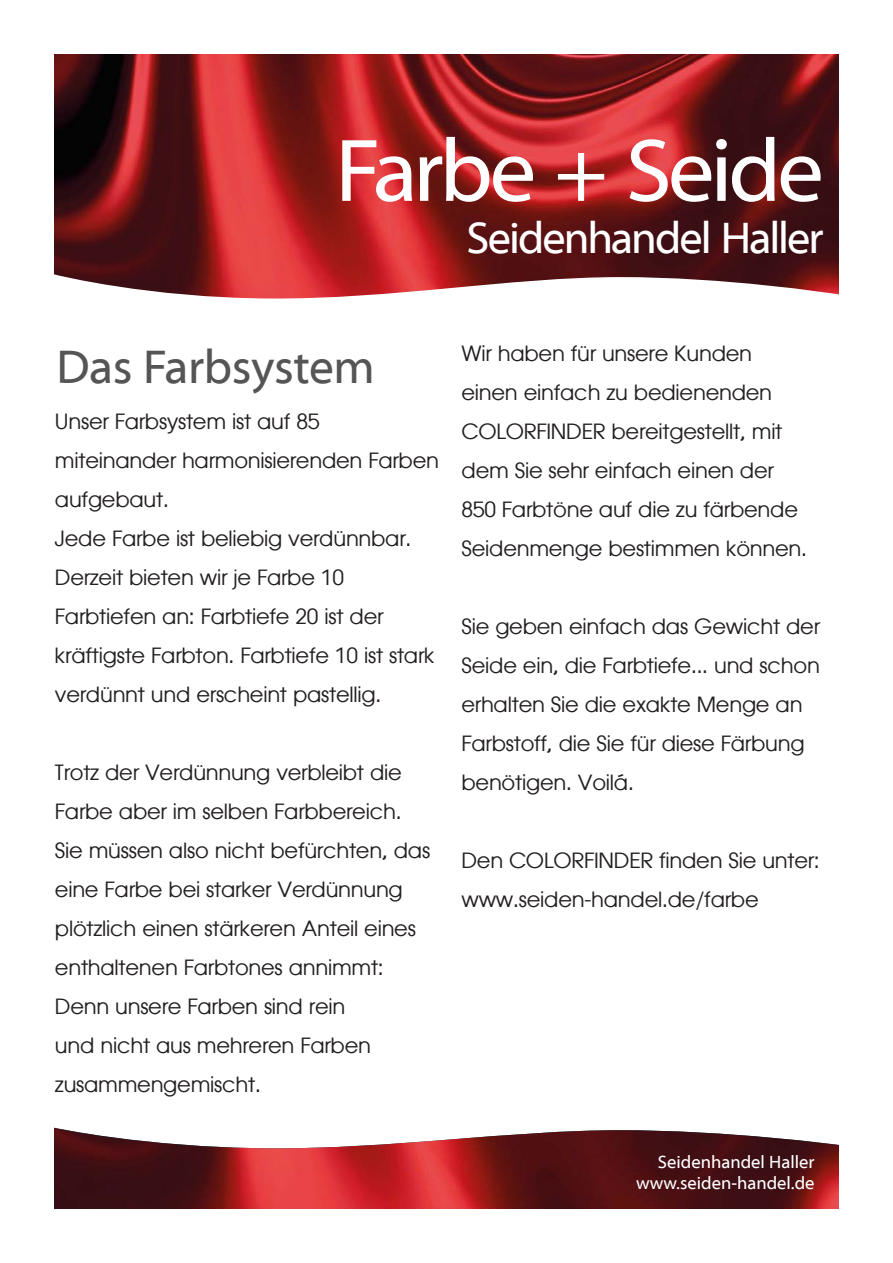
<style>
.page{position:relative;width:893px;height:1263px;background:#fff}
.page>*{position:absolute;margin:0;border:0;box-sizing:border-box;transform-origin:0 0}
.t1{font:89.85px "Myriad Web Pro";letter-spacing:-.045em;color:#fff}
.Head_main{font:48px "Myriad Web Pro";letter-spacing:-.01em;color:#555}
.t2{font:44.85px "Myriad Web Pro";letter-spacing:-.045em;color:#fff}
.Headline_level_2{font:21px/39px "Atlanta";letter-spacing:-.01em;color:#231f20}
.t3{font:18px/21px "Myriad Web Pro";color:#fff;text-align:right}
</style>
<div class="page">
<img style="left:54px;top:54px;width:785px;height:245px">
<img style="left:54px;top:1128px;width:785px;height:81px">
<h1 class="t1" style="left:335px;top:122px;width:490px">Farbe + Seide</h1>
<h3 class="t2" style="left:467px;top:213px;width:359px">Seidenhandel Haller</h3>
<p class="Head_main" style="left:56px;top:341px;width:320px">Das Farbsystem</p>
<p class="Headline_level_2" style="left:55px;top:400px;width:386px">Unser Farbsystem ist auf 85 miteinander harmonisierenden Farben aufgebaut.<br>Jede Farbe ist beliebig verdünnbar.<br>Derzeit bieten wir je Farbe 10<br>Farbtiefen an: Farbtiefe 20 ist der kräftigste Farbton. Farbtiefe 10 ist stark verdünnt und erscheint pastellig.</p>
<p class="Headline_level_2" style="left:55px;top:751px;width:377px">Trotz der Verdünnung verbleibt die<br>Farbe aber im selben Farbbereich.<br>Sie müssen also nicht befürchten, das eine Farbe bei starker Verdünnung plötzlich einen stärkeren Anteil eines enthaltenen Farbtones annimmt:<br>Denn unsere Farben sind rein<br>und nicht aus mehreren Farben zusammengemischt.</p>
<p class="Headline_level_2" style="left:461px;top:333px;width:347px">Wir haben für unsere Kunden einen einfach zu bedienenden<br>COLORFINDER bereitgestellt, mit dem Sie sehr einfach einen der<br>850 Farbtöne auf die zu färbende<br>Seidenmenge bestimmen können.</p>
<p class="Headline_level_2" style="left:461px;top:606px;width:360px">Sie geben einfach das Gewicht der<br>Seide ein, die Farbtiefe... und schon erhalten Sie die exakte Menge an<br>Farbstoff, die Sie für diese Färbung benötigen. Voilá.</p>
<p class="Headline_level_2" style="left:461px;top:840px;width:360px">Den COLORFINDER finden Sie unter: www.seiden-handel.de/farbe</p>
<p class="t3" style="left:636px;top:1151px;width:180px">Seidenhandel Haller www.seiden-handel.de</p>
</div>
